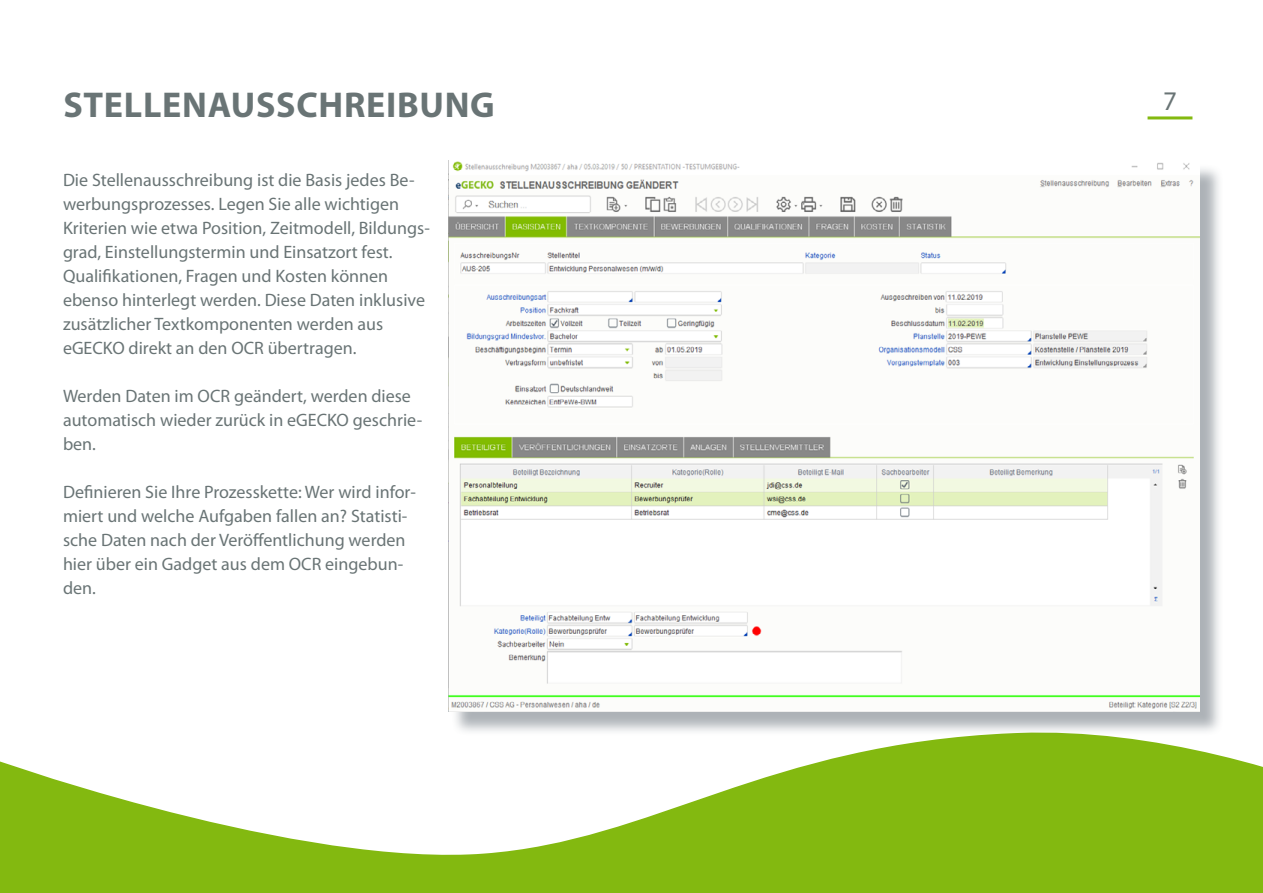
<style>
.page{position:relative;width:1263px;height:893px;background:#fff}
.page>*{position:absolute;margin:0;border:0;box-sizing:border-box;transform-origin:0 0}
.t1{font:700 36px "Myriad Pro";letter-spacing:.02em;color:#697475}
.t2{font:27px "Myriad Pro";color:#697475}
.t3{font:18px/24px "Myriad Pro";color:#697475}
</style>
<div class="page">
<hr style="left:1147px;top:116px;width:45px;height:3px;background:#83b910">
<svg style="left:0;top:738px;width:1263px;height:155px;fill:#83b910"></svg>
<div style="left:452px;top:163px;width:772px;height:573px;background:#5c6670;opacity:.5"></div>
<img style="left:448px;top:161px;width:752px;height:551px">
<h1 class="t1" style="left:63px;top:81px;width:433px">STELLENAUSSCHREIBUNG</h1>
<p class="t3" style="left:63px;top:168px;width:368px">Die Stellenausschreibung ist die Basis jedes Be&shy;werbungsprozesses. Legen Sie alle wichtigen Kriterien wie etwa Position, Zeitmodell, Bildungs&shy;grad, Einstellungstermin und Einsatzort fest.<br>Qualifikationen, Fragen und Kosten können ebenso hinterlegt werden. Diese Daten inklusive zusätzlicher Textkomponenten werden aus eGECKO direkt an den OCR übertragen.</p>
<p class="t3" style="left:63px;top:384px;width:361px">Werden Daten im OCR geändert, werden diese automatisch wieder zurück in eGECKO geschrie&shy;ben.</p>
<p class="t3" style="left:63px;top:480px;width:354px">Definieren Sie Ihre Prozesskette: Wer wird infor&shy;miert und welche Aufgaben fallen an? Statisti&shy;sche Daten nach der Veröffentlichung werden hier über ein Gadget aus dem OCR eingebun&shy;den.</p>
<h2 class="t2" style="left:1163px;top:85px;width:15px">7</h2>
</div>
